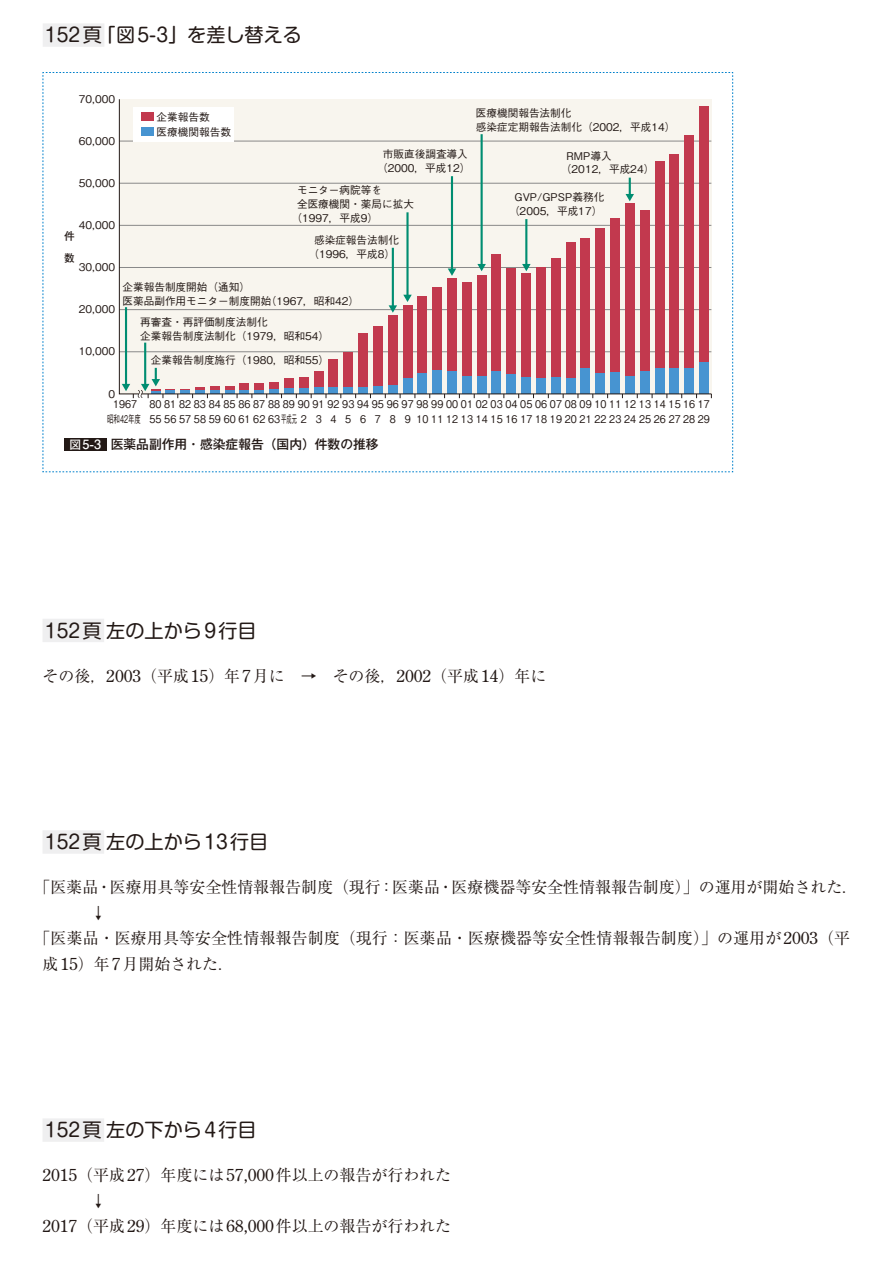
<style>
.page{position:relative;width:893px;height:1263px;background:#fff}
.page>*{position:absolute;margin:0;border:0;box-sizing:border-box;transform-origin:0 0}
.t1{font:19.2px "Shin M Go Pr 6";color:#231916}
.t2{font:15.9px/25.5px "Ryumin Pro";color:#231916}
.t3{font:500 12.75px "Gothic MB101 Pro";color:#231916}
.t4{font:500 10.65px/13.8px "Gothic BBB Pro";color:#231916}
.t5{font:500 10.65px "Gothic BBB Pro";color:#231916;scale:.9 1}
.t6{font:500 10.65px "Gothic BBB Pro";color:#231916;scale:.6 1}
.t7{font:700 10.65px/21.3px "Futo Go B101 Pro";color:#231916}
.s1{font-family:"Futo Go B101 Pro";font-weight:700;font-size:11.7px;color:#fff}
.s2{font-family:"Futo Go B101 Pro";font-weight:700;color:#fff}
.s3{font-family:"Century Old Style Std";font-size:16.95px}
.s4{font-family:"Century Old Style Std"}
</style>
<div class="page">
<div style="left:43px;top:619px;width:61px;height:23px;background:#efeff0"></div>
<div style="left:43px;top:830px;width:61px;height:24px;background:#efeff0"></div>
<div style="left:43px;top:1118px;width:61px;height:24px;background:#efeff0"></div>
<div style="left:43px;top:23px;width:61px;height:24px;background:#efeff0"></div>
<svg style="left:43px;top:72px;width:690px;height:401px"></svg>
<div style="left:133px;top:107px;width:101px;height:34px;background:#fff"></div>
<div style="left:141px;top:127px;width:12px;height:9px;background:#4794d1"></div>
<div style="left:141px;top:112px;width:12px;height:9px;background:#c2394e"></div>
<div style="left:64px;top:438px;width:43px;height:13px;background:#231916"></div>
<h1 class="t1" style="left:45px;top:20px;width:258px">152頁「図 5-3」を差し替える</h1>
<p class="t4" style="left:79px;top:91px;width:38px">70,000</p>
<p class="t4" style="left:79px;top:133px;width:38px">60,000</p>
<p class="t4" style="left:79px;top:175px;width:38px">50,000</p>
<p class="t4" style="left:79px;top:217px;width:38px">40,000</p>
<p class="t7" style="left:64px;top:224px;width:12px">件数</p>
<p class="t4" style="left:79px;top:259px;width:38px">30,000</p>
<p class="t4" style="left:79px;top:301px;width:38px">20,000</p>
<p class="t4" style="left:79px;top:343px;width:38px">10,000</p>
<p class="t4" style="left:157px;top:108px;width:76px;line-height:14.9px">企業報告数<br>医療機関報告数</p>
<p class="t4" style="left:377px;top:146px;width:95px;text-align:center">市販直後調査導入（2000，平成12）</p>
<p class="t4" style="left:297px;top:182px;width:87px">モニター病院等を</p>
<p class="t4" style="left:297px;top:196px;width:118px">全医療機関・薬局に拡大</p>
<p class="t4" style="left:291px;top:210px;width:88px">（1997，平成9）</p>
<p class="t4" style="left:308px;top:232px;width:92px;text-align:center">感染症報告法制化（1996，平成8）</p>
<p class="t4" style="left:122px;top:279px;width:238px">企業報告制度開始（通知）<br>医薬品副作用モニター制度開始（1967，昭和42）</p>
<p class="t4" style="left:140px;top:314px;width:190px">再審査・再評価制度法制化<br>企業報告制度法制化（1979，昭和54）</p>
<p class="t4" style="left:151px;top:352px;width:180px">企業報告制度施行（1980，昭和55）</p>
<p class="t4" style="left:476px;top:105px;width:201px">医療機関報告法制化<br>感染症定期報告法制化（2002，平成14）</p>
<p class="t4" style="left:561px;top:147px;width:95px;text-indent:6px">RMP導入<br>（2012，平成24）</p>
<p class="t4" style="left:509px;top:189px;width:97px;text-align:center">GVP/GPSP義務化（2005，平成17）</p>
<p class="t4" style="left:108px;top:385px;width:8px">0</p>
<p class="t5" style="left:113px;top:395px;width:665px">1967 80 81 82 83 84 85 86 87 88 89 90 91 92 93 94 95 96 97 98 99 00 01 02 03 04 05 06 07 08 09 10 11 12 13 14 15 16 17</p>
<p class="t6" style="left:107px;top:410px;width:1006px">昭和42年度 55 56 57 58 59 60 61 62 63平成元 2 3 4 5 6 7 8 9 10 11 12 13 14 15 16 17 18 19 20 21 22 23 24 25 26 2728 29</p>
<p class="t3" style="left:69px;top:434px;width:311px"><span class="s1">図</span><span class="s2">5-3</span> 医薬品副作用・感染症報告（国内）件数の推移</p>
<h1 class="t1" style="left:45px;top:615px;width:213px">152頁左の上から 9行目</h1>
<h2 class="t2" style="left:43px;top:662px;width:505px">その後，<span class="s3">2003</span>（平成<span class="s3">15</span>）年<span class="s3">7</span>月に　→　その後，<span class="s3">2002</span>（平成<span class="s3">14</span>）年に</h2>
<h1 class="t1" style="left:45px;top:826px;width:225px">152頁左の上から 13行目</h1>
<h2 class="t2" style="left:35px;top:873px;width:825px">「医薬品・医療用具等安全性情報報告制度（現行：医薬品・医療機器等安全性情報報告制度）」の運用が開始された．</h2>
<h2 class="t2" style="left:43px;top:924px;width:809px;text-indent:-8px">「医薬品・医療用具等安全性情報報告制度（現行：医薬品・医療機器等安全性情報報告制度）」の運用が<span class="s3">2003</span>（平成<span class="s3">15</span>）年<span class="s3">7</span>月開始された．</h2>
<h1 class="t1" style="left:45px;top:1114px;width:213px">152頁左の下から 4行目</h1>
<h2 class="t2" style="left:43px;top:1161px;width:410px"><span class="s3">2015</span>（平成<span class="s3">27</span>）年度には<span class="s3">57</span><span class="s4">,</span><span class="s3">000</span>件以上の報告が行われた</h2>
<h2 class="t2" style="left:43px;top:1212px;width:410px"><span class="s3">2017</span>（平成<span class="s3">29</span>）年度には<span class="s3">68</span><span class="s4">,</span><span class="s3">000</span>件以上の報告が行われた</h2>
</div>
